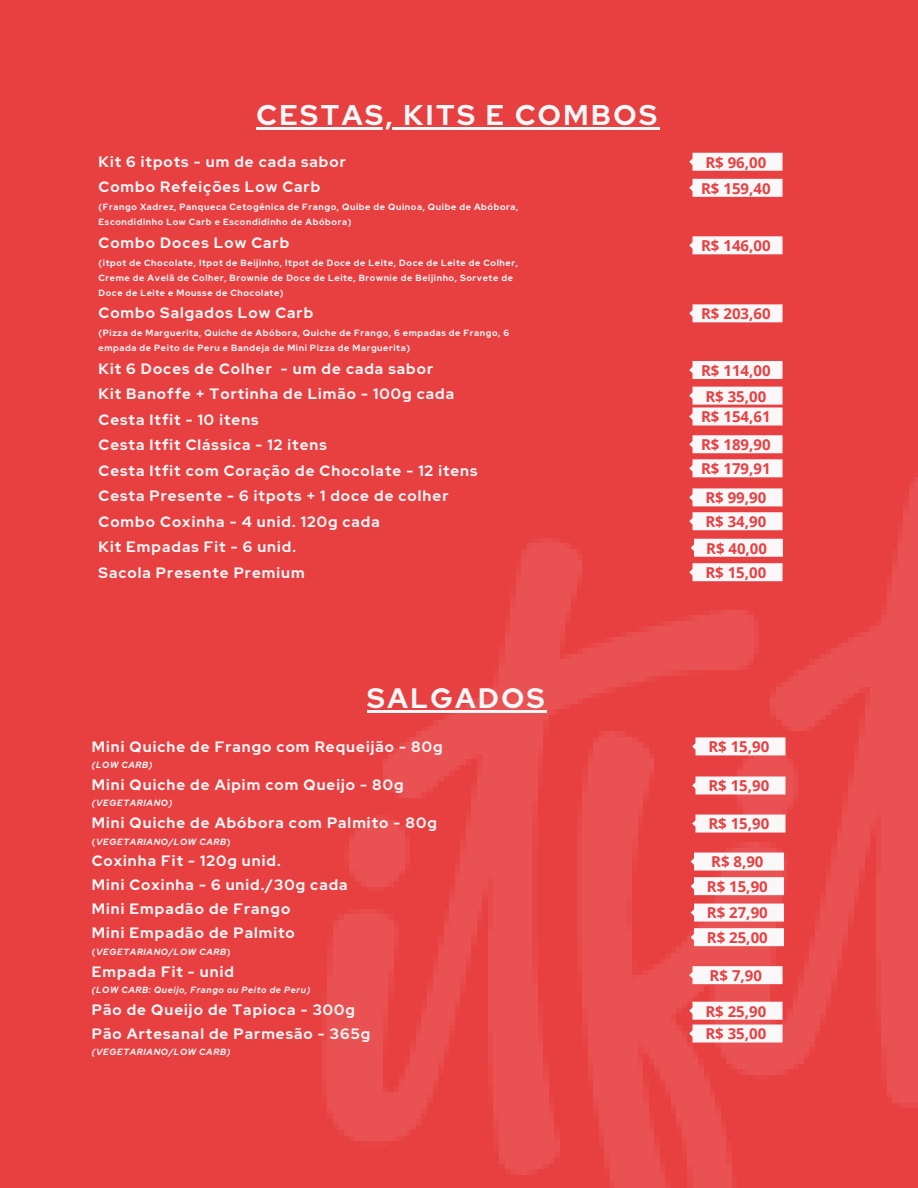
<style>
.page{position:relative;width:918px;height:1188px;background:#e83f41}
.page>*{position:absolute;margin:0;border:0;box-sizing:border-box;transform-origin:0 0}
.t1{font:700 28.35px "Red Hat Display";letter-spacing:.09em;color:#f9f7f8}
.t2{font:700 28.05px "Red Hat Display";letter-spacing:.09em;color:#f9f7f8}
.t3{font:700 15px "Red Hat Display";letter-spacing:.07em;color:#f9f7f8}
.t4{font:700 15px "Open Sans";color:#e83f41}
.t5{font:700 9px/15px "Red Hat Display";letter-spacing:.07em;color:#f9f7f8}
.t6{font:italic 700 9px "Red Hat Display";letter-spacing:.07em;color:#f9f7f8}
.s1{font-style:normal}
</style>
<div class="page">
<hr style="left:256px;top:127px;width:404px;height:2px;background:#f9f7f8">
<svg style="left:689px;top:153px;width:94px;height:18px;background:#f8edee"></svg>
<svg style="left:689px;top:179px;width:94px;height:18px;background:#f8eeef"></svg>
<svg style="left:689px;top:236px;width:94px;height:18px;background:#f8edee"></svg>
<svg style="left:689px;top:304px;width:94px;height:18px;background:#f8eced"></svg>
<img style="left:322px;top:361px;width:596px;height:827px">
<hr style="left:367px;top:710px;width:180px;height:2px;background:#f9f7f8">
<svg style="left:692px;top:737px;width:94px;height:18px;background:#f7eced"></svg>
<svg style="left:692px;top:776px;width:94px;height:18px;background:#f7ebec"></svg>
<svg style="left:692px;top:815px;width:94px;height:18px;background:#f7ebec"></svg>
<svg style="left:691px;top:853px;width:93px;height:18px;background:#f8edee"></svg>
<svg style="left:691px;top:877px;width:93px;height:18px;background:#f8f0f1"></svg>
<svg style="left:691px;top:904px;width:93px;height:18px;background:#f8eeef"></svg>
<svg style="left:691px;top:928px;width:93px;height:18px;background:#f8f0f1"></svg>
<svg style="left:689px;top:1002px;width:94px;height:41px;background:#f6dbdc"></svg>
<svg style="left:689px;top:966px;width:94px;height:18px;background:#f8eff0"></svg>
<p class="t1" style="left:256px;top:96px;width:402px">CESTAS, KITS E COMBOS</p>
<p class="t3" style="left:99px;top:152px;width:249px">Kit 6 itpots - um de cada sabor</p>
<p class="t3" style="left:99px;top:177px;width:223px">Combo Refeições Low Carb</p>
<p class="t5" style="left:99px;top:200px;width:421px">(Frango Xadrez, Panqueca Cetogênica de Frango, Quibe de Quinoa, Quibe de Abóbora,<br>Escondidinho Low Carb e Escondidinho de Abóbora)</p>
<p class="t3" style="left:99px;top:233px;width:192px">Combo Doces Low Carb</p>
<p class="t5" style="left:99px;top:255px;width:421px">(itpot de Chocolate, Itpot de Beijinho, Itpot de Doce de Leite, Doce de Leite de Colher,<br>Creme de Avelã de Colher, Brownie de Doce de Leite, Brownie de Beijinho, Sorvete de<br>Doce de Leite e Mousse de Chocolate)</p>
<p class="t3" style="left:99px;top:303px;width:216px">Combo Salgados Low Carb</p>
<p class="t5" style="left:99px;top:326px;width:412px">(Pizza de Marguerita, Quiche de Abóbora, Quiche de Frango, 6 empadas de Frango, 6 empada de Peito de Peru e Bandeja de Mini Pizza de Marguerita)</p>
<p class="t3" style="left:99px;top:359px;width:336px">Kit 6 Doces de Colher - um de cada sabor</p>
<p class="t3" style="left:99px;top:384px;width:357px">Kit Banoffe + Tortinha de Limão - 100g cada</p>
<p class="t3" style="left:99px;top:410px;width:162px">Cesta Itfit - 10 itens</p>
<p class="t3" style="left:99px;top:435px;width:230px">Cesta Itfit Clássica - 12 itens</p>
<p class="t3" style="left:99px;top:461px;width:381px">Cesta Itfit com Coração de Chocolate - 12 itens</p>
<p class="t3" style="left:99px;top:486px;width:352px">Cesta Presente - 6 itpots + 1 doce de colher</p>
<p class="t3" style="left:99px;top:512px;width:283px">Combo Coxinha - 4 unid. 120g cada</p>
<p class="t3" style="left:99px;top:537px;width:199px">Kit Empadas Fit - 6 unid.</p>
<p class="t3" style="left:99px;top:563px;width:208px">Sacola Presente Premium</p>
<p class="t2" style="left:367px;top:679px;width:179px">SALGADOS</p>
<p class="t3" style="left:92px;top:736px;width:352px">Mini Quiche de Frango com Requeijão - 80g</p>
<p class="t6" style="left:92px;top:759px;width:62px">(LOW CARB)</p>
<p class="t3" style="left:92px;top:775px;width:313px">Mini Quiche de Aipim com Queijo - 80g</p>
<p class="t6" style="left:92px;top:797px;width:82px">(VEGETARIANO)</p>
<p class="t3" style="left:92px;top:813px;width:346px">Mini Quiche de Abóbora com Palmito - 80g</p>
<p class="t6" style="left:92px;top:835px;width:140px"><span class="s1">(</span>VEGETARIANO/LOW CARB<span class="s1">)</span></p>
<p class="t3" style="left:92px;top:851px;width:190px">Coxinha Fit - 120g unid.</p>
<p class="t3" style="left:92px;top:875px;width:257px">Mini Coxinha - 6 unid./30g cada</p>
<p class="t3" style="left:92px;top:899px;width:200px">Mini Empadão de Frango</p>
<p class="t3" style="left:92px;top:923px;width:205px">Mini Empadão de Palmito</p>
<p class="t6" style="left:92px;top:946px;width:140px"><span class="s1">(</span>VEGETARIANO/LOW CARB<span class="s1">)</span></p>
<p class="t3" style="left:92px;top:961px;width:144px">Empada Fit - unid</p>
<p class="t6" style="left:92px;top:984px;width:220px">(LOW CARB: Queijo, Frango ou Peito de Peru)</p>
<p class="t3" style="left:92px;top:1000px;width:265px">Pão de Queijo de Tapioca - 300g</p>
<p class="t3" style="left:92px;top:1024px;width:280px">Pão Artesanal de Parmesão - 365g</p>
<p class="t6" style="left:92px;top:1046px;width:140px">(VEGETARIANO/LOW CARB)</p>
<p class="t4" style="left:705px;top:152px;width:62px">R$ 96,00</p>
<p class="t4" style="left:701px;top:178px;width:71px">R$ 159,40</p>
<p class="t4" style="left:701px;top:235px;width:71px">R$ 146,00</p>
<p class="t4" style="left:701px;top:303px;width:71px">R$ 203,60</p>
<p class="t4" style="left:701px;top:360px;width:71px">R$ 114,00</p>
<p class="t4" style="left:705px;top:385px;width:62px">R$ 35,00</p>
<p class="t4" style="left:701px;top:406px;width:71px">R$ 154,61</p>
<p class="t4" style="left:701px;top:434px;width:71px">R$ 189,90</p>
<p class="t4" style="left:701px;top:458px;width:71px">R$ 179,91</p>
<p class="t4" style="left:705px;top:487px;width:62px">R$ 99,90</p>
<p class="t4" style="left:705px;top:511px;width:62px">R$ 34,90</p>
<p class="t4" style="left:706px;top:538px;width:62px">R$ 40,00</p>
<p class="t4" style="left:705px;top:562px;width:62px">R$ 15,00</p>
<p class="t4" style="left:708px;top:736px;width:62px">R$ 15,90</p>
<p class="t4" style="left:708px;top:775px;width:62px">R$ 15,90</p>
<p class="t4" style="left:708px;top:813px;width:62px">R$ 15,90</p>
<p class="t4" style="left:711px;top:851px;width:54px">R$ 8,90</p>
<p class="t4" style="left:707px;top:876px;width:62px">R$ 15,90</p>
<p class="t4" style="left:707px;top:902px;width:62px">R$ 27,90</p>
<p class="t4" style="left:707px;top:927px;width:62px">R$ 25,00</p>
<p class="t4" style="left:710px;top:965px;width:54px">R$ 7,90</p>
<p class="t4" style="left:705px;top:1001px;width:62px">R$ 25,90</p>
<p class="t4" style="left:705px;top:1023px;width:62px">R$ 35,00</p>
</div>
